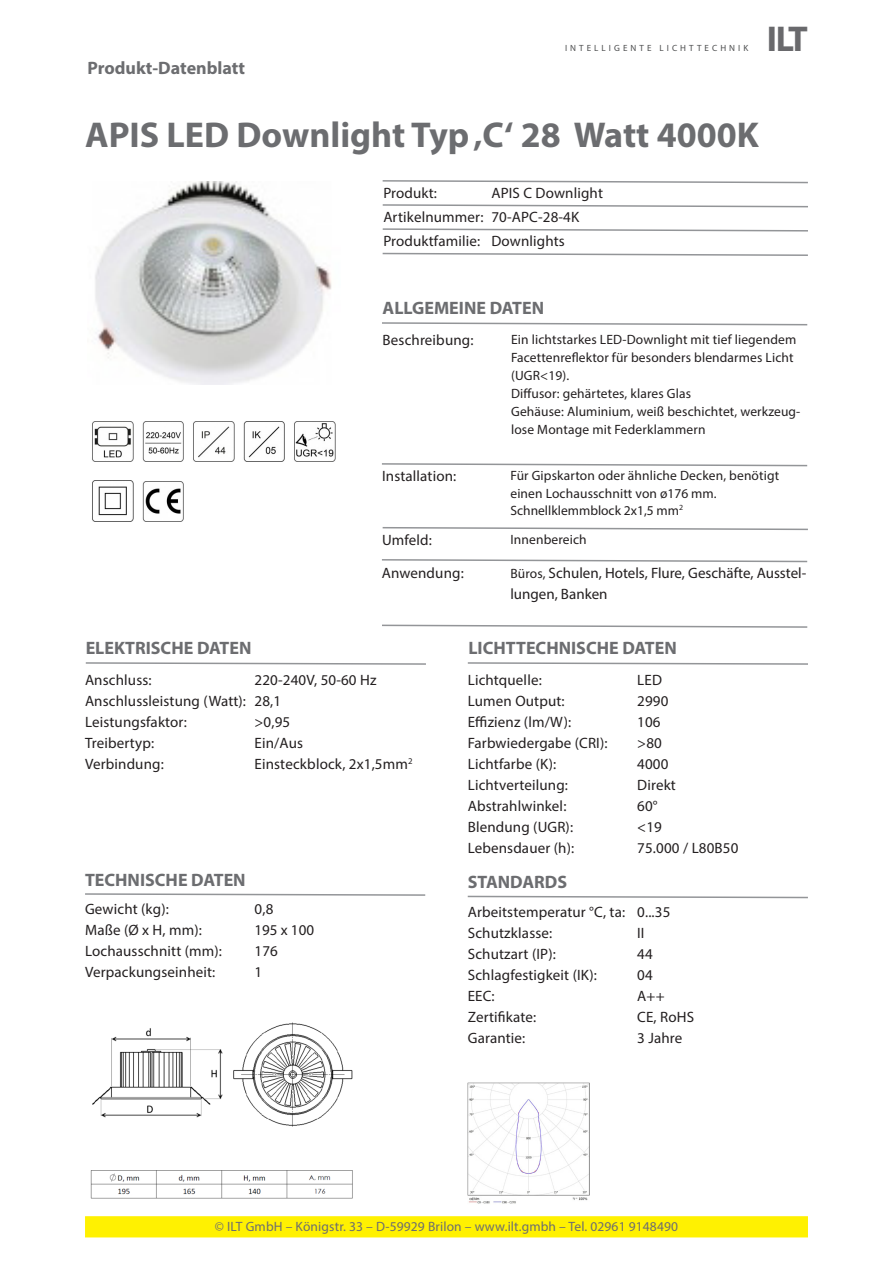
<style>
.page{position:relative;width:893px;height:1263px;background:#fff}
.page>*{position:absolute;margin:0;border:0;box-sizing:border-box;transform-origin:0 0}
.Titel{font:700 36px "Myriad Pro";color:#6c6d70}
.t1{font:700 36px "Myriad Pro";color:#69696c}
.Überschrift{font:700 18px "Myriad Pro";color:#6c6d70}
.Fließtext{font:15px/21px "Myriad Pro";letter-spacing:.01em;color:#231f20}
.Fließtext-2{font:13.5px/18px "Myriad Pro";letter-spacing:.01em;color:#231f20}
.t2{font:13.5px "Myriad Pro";letter-spacing:.01em;color:#6c6d70}
.t3{font:9px "Myriad Pro";letter-spacing:.34em;color:#4e4f50}
.s1{font-size:13.5px}
</style>
<div class="page">
<img style="left:92px;top:421px;width:244px;height:41px">
<img style="left:92px;top:481px;width:92px;height:41px">
<svg style="left:382px;top:204px;width:426px;height:4px"></svg>
<svg style="left:382px;top:228px;width:426px;height:4px"></svg>
<svg style="left:382px;top:252px;width:426px;height:4px"></svg>
<svg style="left:382px;top:180px;width:426px;height:4px"></svg>
<svg style="left:382px;top:322px;width:426px;height:4px"></svg>
<svg style="left:382px;top:463px;width:426px;height:4px"></svg>
<svg style="left:382px;top:527px;width:426px;height:4px"></svg>
<svg style="left:382px;top:559px;width:426px;height:4px"></svg>
<svg style="left:382px;top:624px;width:426px;height:4px"></svg>
<svg style="left:467px;top:662px;width:341px;height:3px"></svg>
<svg style="left:85px;top:662px;width:341px;height:3px"></svg>
<svg style="left:85px;top:893px;width:341px;height:3px"></svg>
<svg style="left:467px;top:895px;width:341px;height:4px"></svg>
<img style="left:95px;top:182px;width:237px;height:202px">
<img style="left:90px;top:1022px;width:263px;height:177px">
<img style="left:468px;top:1083px;width:121px;height:121px">
<div style="left:85px;top:1216px;width:723px;height:21px;background:#fff101;border:2px solid #fff101"></div>
<p class="Überschrift" style="left:87px;top:56px;width:159px">Produkt-Datenblatt</p>
<p class="t3" style="left:565px;top:43px;width:185px">INTELLIGENTE LICHTTECHNIK</p>
<h1 class="t1" style="left:767px;top:16px;width:43px">ILT</h1>
<p class="Titel" style="left:85px;top:112px;width:675px">APIS LED Downlight Typ ‚C‘ 28 Watt 4000K</p>
<p class="Fließtext" style="left:383px;top:183px;width:55px">Produkt:</p>
<p class="Fließtext" style="left:491px;top:183px;width:113px">APIS C Downlight</p>
<p class="Fließtext" style="left:383px;top:207px;width:197px">Artikelnummer: 70-APC-28-4K</p>
<p class="Fließtext" style="left:383px;top:231px;width:183px">Produktfamilie: Downlights</p>
<p class="Überschrift" style="left:383px;top:297px;width:163px">ALLGEMEINE DATEN</p>
<p class="Fließtext-2" style="left:511px;top:330px;width:287px">Ein lichtstarkes LED-Downlight mit tief liegendem<br>Facettenreflektor für besonders blendarmes Licht (UGR&lt;19).</p>
<p class="Fließtext-2" style="left:511px;top:384px;width:182px">Diffusor: gehärtetes, klares Glas</p>
<p class="Fließtext-2" style="left:511px;top:402px;width:291px">Gehäuse: Aluminium, weiß beschichtet, werkzeug&shy;lose Montage mit Federklammern</p>
<p class="Fließtext" style="left:382px;top:466px;width:76px">Installation:</p>
<p class="Fließtext-2" style="left:510px;top:467px;width:270px">Für Gipskarton oder ähnliche Decken, benötigt einen Lochausschnitt von ø176 mm.</p>
<p class="Fließtext-2" style="left:510px;top:501px;width:174px">Schnellklemmblock 2x1,5 mm<sup>2</sup></p>
<p class="Fließtext" style="left:382px;top:529px;width:51px">Umfeld:</p>
<p class="Fließtext-2" style="left:510px;top:530px;width:78px">Innenbereich</p>
<p class="Fließtext" style="left:382px;top:562px;width:83px">Anwendung:</p>
<p class="Fließtext" style="left:510px;top:562px;width:298px"><span class="s1">Büros,</span> Schulen, Hotels, Flure, Geschäfte, Ausstel&shy;lungen, Banken</p>
<p class="Fließtext" style="left:383px;top:329px;width:92px">Beschreibung:</p>
<p class="Überschrift" style="left:86px;top:637px;width:167px">ELEKTRISCHE DATEN</p>
<p class="Überschrift" style="left:468px;top:637px;width:210px">LICHTTECHNISCHE DATEN</p>
<p class="Fließtext" style="left:85px;top:669px;width:68px">Anschluss:</p>
<p class="Fließtext" style="left:255px;top:669px;width:124px">220-240V, 50-60 Hz</p>
<p class="Fließtext" style="left:85px;top:690px;width:198px">Anschlussleistung (Watt): 28,1</p>
<p class="Fließtext" style="left:85px;top:711px;width:103px">Leistungsfaktor:</p>
<p class="Fließtext" style="left:255px;top:711px;width:37px">&gt;0,95</p>
<p class="Fließtext" style="left:85px;top:732px;width:71px">Treibertyp:</p>
<p class="Fließtext" style="left:255px;top:732px;width:50px">Ein/Aus</p>
<p class="Fließtext" style="left:85px;top:753px;width:80px">Verbindung:</p>
<p class="Fließtext" style="left:255px;top:753px;width:160px">Einsteckblock, 2x1,5mm<sup>2</sup></p>
<p class="Überschrift" style="left:85px;top:868px;width:162px">TECHNISCHE DATEN</p>
<p class="Fließtext" style="left:85px;top:899px;width:85px">Gewicht (kg):</p>
<p class="Fließtext" style="left:255px;top:899px;width:20px">0,8</p>
<p class="Fließtext" style="left:85px;top:920px;width:118px">Maße (Ø x H, mm):</p>
<p class="Fließtext" style="left:255px;top:920px;width:61px">195 x 100</p>
<p class="Fließtext" style="left:85px;top:941px;width:139px">Lochausschnitt (mm):</p>
<p class="Fließtext" style="left:255px;top:941px;width:25px">176</p>
<p class="Fließtext" style="left:85px;top:962px;width:132px">Verpackungseinheit:</p>
<p class="Fließtext" style="left:255px;top:962px;width:9px">1</p>
<p class="Fließtext" style="left:468px;top:669px;width:76px">Lichtquelle:</p>
<p class="Fließtext" style="left:637px;top:669px;width:26px">LED</p>
<p class="Fließtext" style="left:468px;top:690px;width:98px">Lumen Output:</p>
<p class="Fließtext" style="left:637px;top:690px;width:33px">2990</p>
<p class="Fließtext" style="left:468px;top:711px;width:105px">Effizienz (lm/W):</p>
<p class="Fließtext" style="left:637px;top:711px;width:25px">106</p>
<p class="Fließtext" style="left:468px;top:732px;width:141px">Farbwiedergabe (CRI):</p>
<p class="Fließtext" style="left:637px;top:732px;width:26px">&gt;80</p>
<p class="Fließtext" style="left:468px;top:753px;width:90px">Lichtfarbe (K):</p>
<p class="Fließtext" style="left:637px;top:753px;width:33px">4000</p>
<p class="Fließtext" style="left:468px;top:774px;width:102px">Lichtverteilung:</p>
<p class="Fließtext" style="left:637px;top:774px;width:40px">Direkt</p>
<p class="Fließtext" style="left:468px;top:795px;width:100px">Abstrahlwinkel:</p>
<p class="Fließtext" style="left:637px;top:795px;width:22px">60°</p>
<p class="Fließtext" style="left:468px;top:816px;width:107px">Blendung (UGR):</p>
<p class="Fließtext" style="left:637px;top:816px;width:26px">&lt;19</p>
<p class="Fließtext" style="left:468px;top:837px;width:108px">Lebensdauer (h):</p>
<p class="Fließtext" style="left:637px;top:837px;width:103px">75.000 / L80B50</p>
<p class="Überschrift" style="left:468px;top:870px;width:101px">STANDARDS</p>
<p class="Fließtext" style="left:468px;top:901px;width:204px">Arbeitstemperatur °C, ta: 0...35</p>
<p class="Fließtext" style="left:468px;top:922px;width:86px">Schutzklasse:</p>
<p class="Fließtext" style="left:637px;top:922px;width:9px">II</p>
<p class="Fließtext" style="left:468px;top:943px;width:90px">Schutzart (IP):</p>
<p class="Fließtext" style="left:637px;top:943px;width:17px">44</p>
<p class="Fließtext" style="left:468px;top:964px;width:131px">Schlagfestigkeit (IK):</p>
<p class="Fließtext" style="left:637px;top:964px;width:17px">04</p>
<p class="Fließtext" style="left:468px;top:985px;width:29px">EEC:</p>
<p class="Fließtext" style="left:637px;top:985px;width:29px">A++</p>
<p class="Fließtext" style="left:468px;top:1006px;width:70px">Zertifikate:</p>
<p class="Fließtext" style="left:637px;top:1006px;width:58px">CE, RoHS</p>
<p class="Fließtext" style="left:468px;top:1027px;width:59px">Garantie:</p>
<p class="Fließtext" style="left:637px;top:1027px;width:47px">3 Jahre</p>
<p class="t2" style="left:215px;top:1218px;width:465px">© ILT GmbH – Königstr. 33 – D-59929 Brilon – www.ilt.gmbh – Tel. 02961 9148490</p>
</div>
